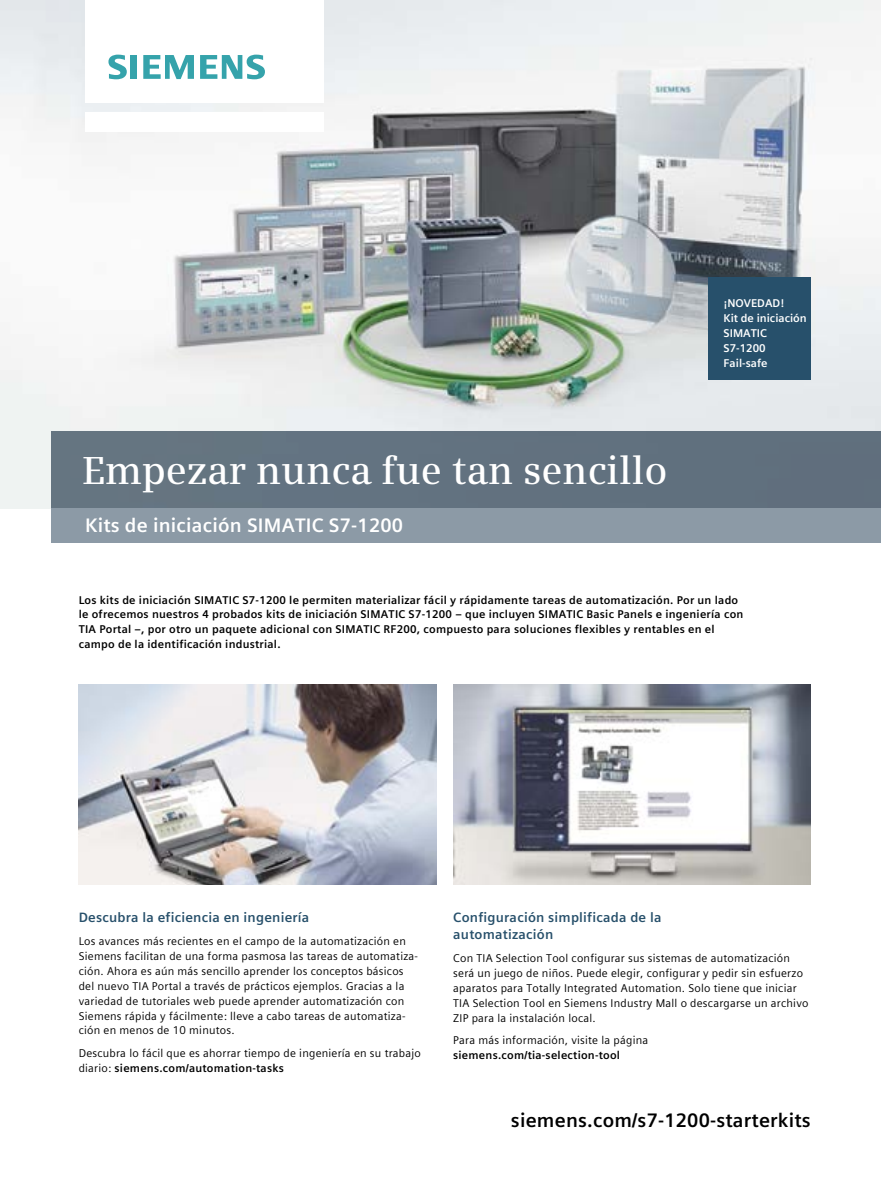
<style>
.page{position:relative;width:881px;height:1178px;background:#fff}
.page>*{position:absolute;margin:0;border:0;box-sizing:border-box;transform-origin:0 0}
.t1{font:600 39px "Siemens Serif";color:#fff}
.t2{font:700 19.5px "Siemens Sans Global";letter-spacing:.01em;color:#000}
.t3{font:700 19.5px "Siemens Sans Global";letter-spacing:.01em;color:#fff}
.t4{font:700 13.5px/17px "Siemens Sans Global";letter-spacing:.015em;color:#27506b}
.t5{font:11.25px/14.9px "Siemens Sans Global";letter-spacing:.02em;color:#000}
.t6{font:700 11.25px/14.9px "Siemens Sans Global";letter-spacing:.02em;color:#000}
.t7{font:700 11.25px/14.9px "Siemens Sans Global";color:#fff}
.s1{font-weight:700}
</style>
<div class="page">
<img style="left:0;top:0;width:880px;height:508px">
<div style="left:85px;top:112px;width:238px;height:19px;background:#fff"></div>
<div style="left:85px;top:0;width:238px;height:103px;background:#fff"></div>
<svg style="left:108px;top:55px;width:19px;height:24px"></svg>
<div style="left:130px;top:55px;width:7px;height:24px;background:#35a3ab"></div>
<svg style="left:143px;top:55px;width:51px;height:24px"></svg>
<svg style="left:200px;top:55px;width:65px;height:24px"></svg>
<div style="left:51px;top:508px;width:829px;height:34px;background:#8c9aa6"></div>
<img style="left:79px;top:685px;width:357px;height:199px">
<img style="left:453px;top:685px;width:357px;height:199px">
<div style="left:51px;top:432px;width:829px;height:76px;background:#627280"></div>
<div style="left:708px;top:277px;width:102px;height:102px;background:#27506b"></div>
<h1 class="t1" style="left:82px;top:447px;width:586px">Empezar nunca fue tan sencillo</h1>
<h2 class="t3" style="left:85px;top:510px;width:319px">Kits de iniciación SIMATIC S7-1200</h2>
<p class="t7" style="left:723px;top:296px;width:85px">¡NOVEDAD!<br>Kit de iniciación<br>SIMATIC<br>S7-1200<br>Fail-safe</p>
<p class="t6" style="left:79px;top:592px;width:666px">Los kits de iniciación SIMATIC S7-1200 le permiten materializar fácil y rápidamente tareas de automatización. Por un lado le ofrecemos nuestros 4 probados kits de iniciación SIMATIC S7-1200 – que incluyen SIMATIC Basic Panels e ingeniería con TIA Portal –, por otro un paquete adicional con SIMATIC RF200, compuesto para soluciones flexibles y rentables en el campo de la identificación industrial.</p>
<p class="t4" style="left:79px;top:909px;width:232px">Descubra la eficiencia en ingeniería</p>
<p class="t5" style="left:79px;top:934px;width:341px">Los avances más recientes en el campo de la automatización en Siemens facilitan de una forma pasmosa las tareas de automatiza&shy;ción. Ahora es aún más sencillo aprender los conceptos básicos del nuevo TIA Portal a través de prácticos ejemplos. Gracias a la variedad de tutoriales web puede aprender automatización con Siemens rápida y fácilmente: lleve a cabo tareas de automatiza&shy;ción en menos de 10 minutos.</p>
<p class="t5" style="left:79px;top:1045px;width:343px">Descubra lo fácil que es ahorrar tiempo de ingeniería en su trabajo diario: <span class="s1">siemens.com/automation-tasks</span></p>
<p class="t4" style="left:453px;top:909px;width:210px">Configuración simplificada de la automatización</p>
<p class="t5" style="left:453px;top:951px;width:356px">Con TIA Selection Tool configurar sus sistemas de automatización será un juego de niños. Puede elegir, configurar y pedir sin esfuerzo aparatos para Totally Integrated Automation. Solo tiene que iniciar TIA Selection Tool en Siemens Industry Mall o descargarse un archivo ZIP para la instalación local.</p>
<p class="t5" style="left:453px;top:1033px;width:196px">Para más información, visite la página</p>
<p class="t6" style="left:453px;top:1048px;width:168px">siemens.com/tia-selection-tool</p>
<h2 class="t2" style="left:510px;top:1105px;width:301px">siemens.com/s7-1200-starterkits</h2>
</div>
